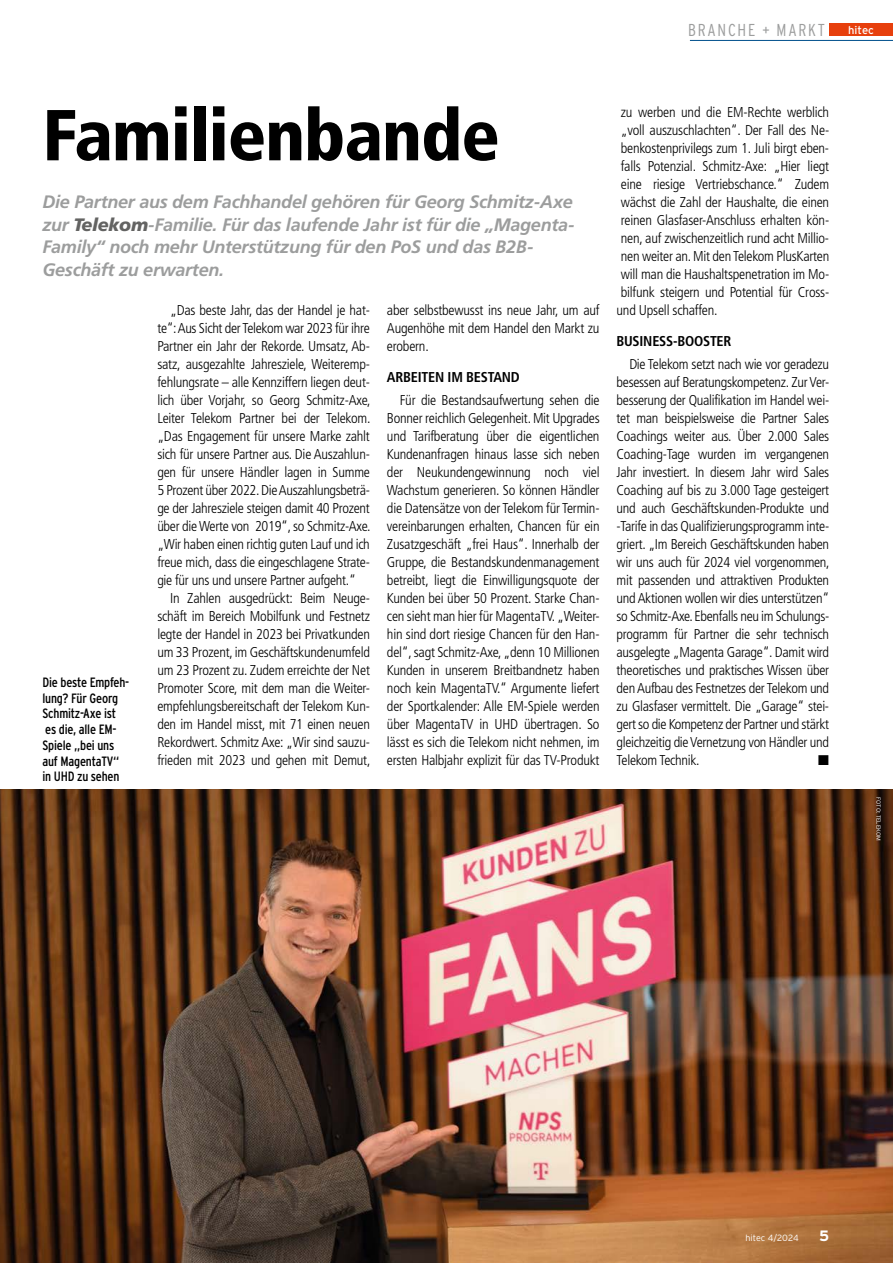
<style>
.page{position:relative;width:893px;height:1263px;background:#fff}
.page>*{position:absolute;margin:0;border:0;box-sizing:border-box;transform-origin:0 0}
.t1{font:72px "Frutigercondensed 77 Black Cond";letter-spacing:-.015em;color:#000}
.t2{font:italic 700 18px/22.5px "Frutiger";letter-spacing:-.015em;color:#9c9d9d}
.t3{font:300 17.25px "Interstate Condensed";letter-spacing:.1em;color:#9c9d9d}
.t4{font:700 15px "Interstate";color:#fff}
.t5{font:14.25px/18px "Frutigercondensed 47 Light Cond";letter-spacing:-.015em;color:#000;text-align:justify}
.t6{font:14.25px "Frutigercondensed 67 Bold Cond";letter-spacing:-.015em;color:#000}
.t7{font:14.25px "Zapf Dingbats ITC";color:#000}
.t8{font:13.5px/15.8px "Interstate Condensed";letter-spacing:-.015em;color:#000}
.t9{font:11.25px "Interstate";color:#fff}
.t10{font:300 9px "Interstate";color:#fff}
.t11{font:300 6px "Interstate";letter-spacing:-.015em;color:#fff}
.s1{font-weight:900;color:#636362}
</style>
<div class="page">
<hr style="left:690px;top:40px;width:203px;height:1px;background:#00508c">
<div style="left:829px;top:24px;width:64px;height:12px;background:#e73f0c"></div>
<img style="left:0;top:790px;width:893px;height:473px">
<p class="t3" style="left:688px;top:20px;width:138px">BRANCHE + MARKT</p>
<p class="t9" style="left:848px;top:24px;width:28px">hitec</p>
<h1 class="t1" style="left:43px;top:92px;width:459px">Familienbande</h1>
<p class="t2" style="left:43px;top:191px;width:534px">Die Partner aus dem Fachhandel gehören für Georg Schmitz-Axe zur <span class="s1">Telekom</span>-Familie. Für das laufende Jahr ist für die „Magenta-Family“ noch mehr Unterstützung für den PoS und das B2B-Geschäft zu erwarten.</p>
<p class="t8" style="left:43px;top:674px;width:88px">Die beste Empfeh&shy;lung? Für Georg<br>Schmitz-Axe ist es die, alle EM-<br>Spiele „bei uns auf MagentaTV“ in UHD zu sehen</p>
<p class="t5" style="left:157px;top:301px;width:215px;text-indent:13px">„Das beste Jahr, das der Handel je hat&shy;te“: Aus Sicht der Telekom war 2023 für ihre Partner ein Jahr der Rekorde. Umsatz, Ab&shy;satz, ausgezahlte Jahresziele, Weiteremp&shy;fehlungsrate – alle Kennziffern liegen deut&shy;lich über Vorjahr, so Georg Schmitz-Axe, Leiter Telekom Partner bei der Telekom. „Das Engagement für unsere Marke zahlt sich für unsere Partner aus. Die Auszahlun&shy;gen für unsere Händler lagen in Summe 5 Prozent über 2022. Die Auszahlungsbeträ&shy;ge der Jahresziele steigen damit 40 Prozent über die Werte von 2019“, so Schmitz-Axe. „Wir haben einen richtig guten Lauf und ich freue mich, dass die eingeschlagene Strate&shy;gie für uns und unsere Partner aufgeht.“</p>
<p class="t5" style="left:157px;top:589px;width:215px;text-indent:13px">In Zahlen ausgedrückt: Beim Neuge&shy;schäft im Bereich Mobilfunk und Festnetz legte der Handel in 2023 bei Privatkunden um 33 Prozent, im Geschäftskundenumfeld um 23 Prozent zu. Zudem erreichte der Net Promoter Score, mit dem man die Weiter&shy;empfehlungsbereitschaft der Telekom Kun&shy;den im Handel misst, mit 71 einen neuen Rekordwert. Schmitz Axe: „Wir sind sauzu&shy;frieden mit 2023 und gehen mit Demut,</p>
<p class="t5" style="left:387px;top:301px;width:214px">aber selbstbewusst ins neue Jahr, um auf Augenhöhe mit dem Handel den Markt zu erobern.</p>
<p class="t6" style="left:387px;top:369px;width:134px">ARBEITEN IM BESTAND</p>
<p class="t5" style="left:387px;top:391px;width:214px;text-indent:13px">Für die Bestandsaufwertung sehen die Bonner reichlich Gelegenheit. Mit Upgrades und Tarifberatung über die eigentlichen Kundenanfragen hinaus lasse sich neben der Neukundengewinnung noch viel Wachstum generieren. So können Händler die Datensätze von der Telekom für Termin&shy;vereinbarungen erhalten, Chancen für ein Zusatzgeschäft „frei Haus“. Innerhalb der Gruppe, die Bestandskundenmanagement betreibt, liegt die Einwilligungsquote der Kunden bei über 50 Prozent. Starke Chan&shy;cen sieht man hier für MagentaTV. „Weiter&shy;hin sind dort riesige Chancen für den Han&shy;del“, sagt Schmitz-Axe, „denn 10 Millionen Kunden in unserem Breitbandnetz haben noch kein MagentaTV.“ Argumente liefert der Sportkalender: Alle EM-Spiele werden über MagentaTV in UHD übertragen. So lässt es sich die Telekom nicht nehmen, im ersten Halbjahr explizit für das TV-Produkt</p>
<p class="t5" style="left:617px;top:103px;width:214px">zu werben und die EM-Rechte werblich „voll auszuschlachten“. Der Fall des Ne&shy;benkostenprivilegs zum 1. Juli birgt eben&shy;falls Potenzial. Schmitz-Axe: „Hier liegt eine riesige Vertriebschance.“ Zudem wächst die Zahl der Haushalte, die einen reinen Glasfaser-Anschluss erhalten kön&shy;nen, auf zwischenzeitlich rund acht Millio&shy;nen weiter an. Mit den Telekom PlusKarten will man die Haushaltspenetration im Mo&shy;bilfunk steigern und Potential für Cross&shy;und Upsell schaffen.</p>
<p class="t6" style="left:617px;top:333px;width:116px">BUSINESS-BOOSTER</p>
<p class="t5" style="left:617px;top:355px;width:215px;text-indent:13px">Die Telekom setzt nach wie vor geradezu besessen auf Beratungskompetenz. Zur Ver&shy;besserung der Qualifikation im Handel wei&shy;tet man beispielsweise die Partner Sales Coachings weiter aus. Über 2.000 Sales Coaching-Tage wurden im vergangenen Jahr investiert. In diesem Jahr wird Sales Coaching auf bis zu 3.000 Tage gesteigert und auch Geschäftskunden-Produkte und -Tarife in das Qualifizierungsprogramm inte&shy;griert. „Im Bereich Geschäftskunden haben wir uns auch für 2024 viel vorgenommen, mit passenden und attraktiven Produkten und Aktionen wollen wir dies unterstützen“ so Schmitz-Axe. Ebenfalls neu im Schulungs&shy;programm für Partner die sehr technisch ausgelegte „Magenta Garage“. Damit wird theoretisches und praktisches Wissen über den Aufbau des Festnetzes der Telekom und zu Glasfaser vermittelt. Die „Garage“ stei&shy;gert so die Kompetenz der Partner und stärkt gleichzeitig die Vernetzung von Händler und Telekom Technik.</p>
<p class="t7" style="left:818px;top:753px;width:12px">■</p>
<p class="t11" style="left:882px;top:797px;width:45px;rotate:90deg">FOTO: TELEKOM</p>
<p class="t10" style="left:745px;top:1233px;width:55px">hitec 4/2024</p>
<p class="t4" style="left:819px;top:1228px;width:12px">5</p>
</div>
